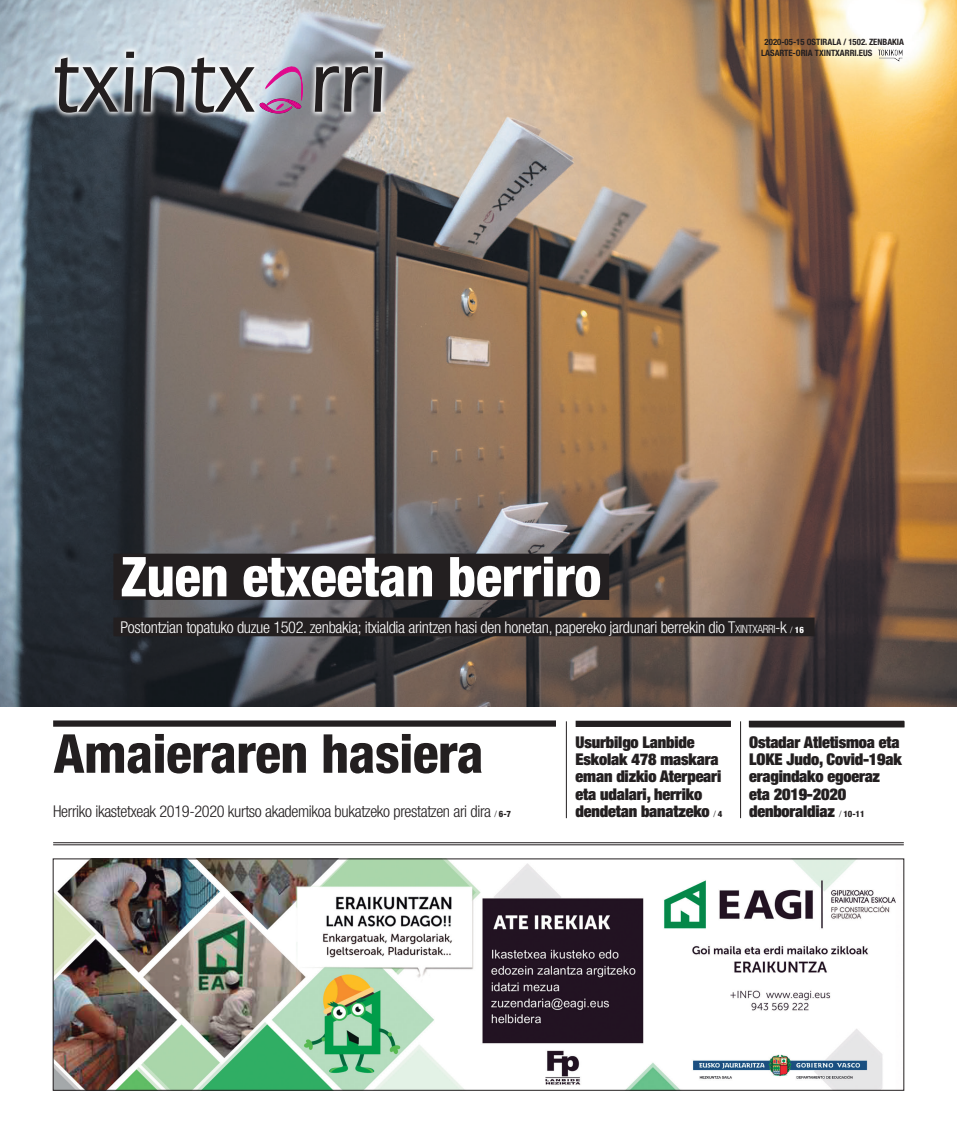
<style>
.page{position:relative;width:957px;height:1134px;background:#fff}
.page>*{position:absolute;margin:0;border:0;box-sizing:border-box;transform-origin:0 0}
.Azala-Titulua-Berezi{font:800 condensed 55px "Helvetica Neue";letter-spacing:-.01em;color:#fff}
.Titulua-B{font:800 condensed 53.75px "Helvetica Neue";letter-spacing:-.01em;color:#231f20}
.Titulua-Cc{font:900 expanded 16.25px/17.2px "Helvetica Neue";letter-spacing:-.01em;color:#231f20}
.Azala-Sarrera-Berezi{font:300 condensed 16.25px "Helvetica Neue";letter-spacing:-.02em;color:#fff}
.Sarrera{font:300 condensed 16.25px "Helvetica Neue";letter-spacing:-.02em;color:#231f20}
.Orriburua-Data{font:700 condensed 8.75px "Helvetica Neue";color:#231f20}
.s1{font-style:inherit}
.s2{font-size:11.38px}
.s3{font-size:8.75px}
.s4{font-weight:800;font-size:8.75px}
.s5{font-weight:300;font-stretch:condensed;font-size:8.75px}
.s6{font-weight:800;font-stretch:condensed;font-size:8.75px}
</style>
<div class="page">
<img style="left:0;top:0;width:957px;height:706px">
<hr style="left:53px;top:842px;width:851px;height:1px;background:#231f20">
<hr style="left:53px;top:844px;width:851px;height:1px;background:#231f20">
<div style="left:113px;top:617px;width:701px;height:19px;background:#231f20"></div>
<div style="left:113px;top:554px;width:496px;height:46px;background:#231f20"></div>
<hr style="left:740px;top:721px;width:1px;height:97px;background:#231f20">
<div style="left:575px;top:721px;width:156px;height:6px;background:#231f20"></div>
<div style="left:749px;top:721px;width:155px;height:6px;background:#231f20"></div>
<div style="left:53px;top:720px;width:503px;height:7px;background:#231f20"></div>
<hr style="left:566px;top:721px;width:1px;height:97px;background:#231f20">
<svg style="left:48px;top:45px;width:341px;height:74px"></svg>
<svg style="left:55px;top:36px;width:328px;height:86px;background:#9a9da5"></svg>
<svg style="left:889px;top:50px;width:13px;height:6px"></svg>
<img style="left:55px;top:860px;width:841px;height:228px">
<p class="Orriburua-Data" style="left:764px;top:37px;width:141px">2020-05-15 OSTIRALA / 1502. ZENBAKIA</p>
<p class="Orriburua-Data" style="left:761px;top:48px;width:113px">LASARTE-ORIA TXINTXARRI.EUS</p>
<p class="Azala-Titulua-Berezi" style="left:120px;top:543px;width:482px">Zuen etxeetan berriro</p>
<p class="Azala-Sarrera-Berezi" style="left:120px;top:618px;width:685px">Postontzian topatuko duzue 1502. zenbakia; itxialdia arintzen hasi den honetan, papereko jardunari berrekin dio <span class="s1">T</span><span class="s2">XINTXARRI</span><span class="s1">-</span>k <span class="s3">/</span> <span class="s4">16</span></p>
<p class="Titulua-B" style="left:54px;top:720px;width:431px">Amaieraren hasiera</p>
<p class="Sarrera" style="left:53px;top:802px;width:459px">Herriko ikastetxeak 2019-2020 kurtso akademikoa bukatzeko prestatzen ari dira <span class="s3">/</span> <span class="s4">6-7</span></p>
<p class="Titulua-Cc" style="left:575px;top:733px;width:148px">Usurbilgo Lanbide<br>Eskolak 478 maskara eman dizkio Aterpeari eta udalari, herriko dendetan banatzeko <span class="s5">/</span> <span class="s6">4</span></p>
<p class="Titulua-Cc" style="left:749px;top:733px;width:154px">Ostadar Atletismoa eta<br>LOKE Judo, Covid-19ak eragindako egoeraz eta 2019-2020 denboraldiaz <span class="s5">/</span> <span class="s6">10-11</span></p>
</div>
